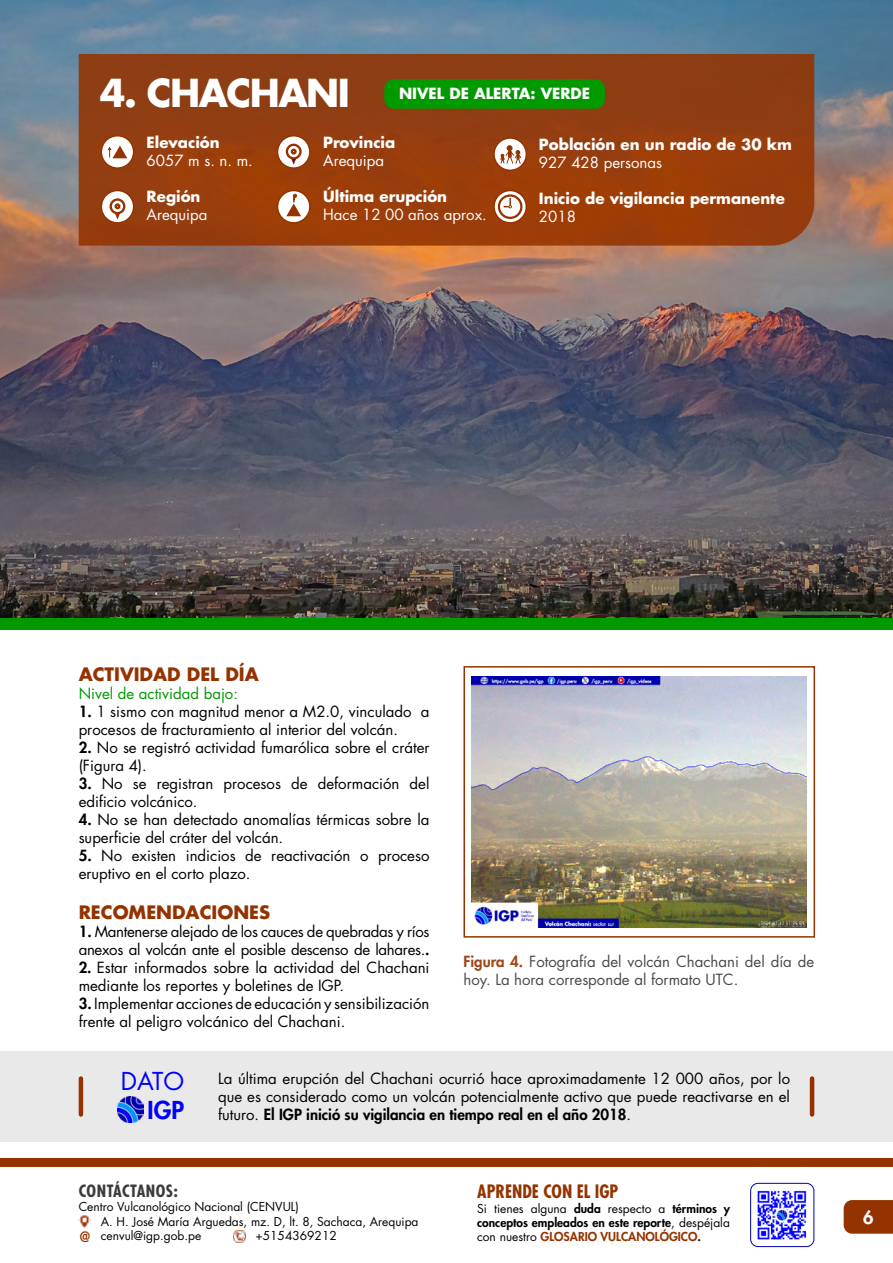
<style>
.page{position:relative;width:893px;height:1263px;background:#fff}
.page>*{position:absolute;margin:0;border:0;box-sizing:border-box;transform-origin:0 0}
.t1{font:700 37.5px "Futura Std";letter-spacing:-.04em;color:#fff}
.t2{font:24px "Futura Std";color:#00f}
.t3{font:800 24px "Futura Std";color:#00f}
.t4{font:700 18px "Futura Std";color:#943300}
.t5{font:700 condensed 18px "Futura Std";color:#943300}
.t6{font:800 18px "Futura Std";color:#fff}
.t7{font:700 condensed 16.5px "Futura Std";letter-spacing:.03em;color:#3c3c3b}
.t8{font:15px/18px "Futura Std";color:#000}
.t9{font:700 15px "Futura Std";color:#fff}
.t10{font:15px/18px "Futura Std";letter-spacing:-.02em;color:#000}
.t11{font:15px/18px "Futura Std";color:#4a4a49}
.t12{font:15px "Futura Std";color:#fff}
.t13{font:15px "Futura Std";color:#090}
.t14{font:500 condensed 13.95px "Futura";color:#943300}
.t15{font:12px/14.4px "Futura Std";color:#000}
.t16{font:800 12px/14.4px "Futura Std";color:#000}
.t17{font:800 12px "Futura Std";color:#943300}
.s1{font-weight:800}
.s2{font-weight:800;color:#9f471a}
.s3{font-weight:400}
.s4{font-weight:400;color:#000}
.s5{color:#000}
</style>
<div class="page">
<svg style="left:844px;top:1200px;width:49px;height:34px;background:#963807"></svg>
<img style="left:757px;top:1190px;width:50px;height:50px">
<div style="left:750px;top:1183px;width:64px;height:64px;border:1px solid #0000ad;border-radius:7px"></div>
<svg style="left:79px;top:1216px;width:12px;height:11px"></svg>
<svg style="left:233px;top:1230px;width:12px;height:12px"></svg>
<div style="left:0;top:1158px;width:893px;height:9px;background:#943300"></div>
<img style="left:0;top:0;width:893px;height:618px">
<svg style="left:79px;top:54px;width:735px;height:192px;background:#953d0e"></svg>
<div style="left:384px;top:79px;width:221px;height:30px;background:#090;border-radius:9px"></div>
<div style="left:101px;top:136px;width:33px;height:32px;background:#fff;border-radius:50%"></div>
<div style="left:101px;top:135px;width:33px;height:34px;border:2px solid #943300;border-radius:50%"></div>
<svg style="left:107px;top:145px;width:21px;height:14px"></svg>
<svg style="left:101px;top:190px;width:33px;height:33px"></svg>
<div style="left:101px;top:190px;width:33px;height:34px;border:2px solid #943300;border-radius:50%"></div>
<svg style="left:111px;top:200px;width:13px;height:13px"></svg>
<div style="left:110px;top:198px;width:15px;height:16px;border:2px solid #943300;border-radius:50%"></div>
<svg style="left:115px;top:203px;width:5px;height:16px"></svg>
<div style="left:278px;top:136px;width:32px;height:32px;background:#fff;border-radius:50%"></div>
<div style="left:277px;top:135px;width:34px;height:34px;border:2px solid #943300;border-radius:50%"></div>
<svg style="left:287px;top:145px;width:13px;height:13px"></svg>
<div style="left:286px;top:144px;width:16px;height:16px;border:2px solid #943300;border-radius:50%"></div>
<svg style="left:291px;top:149px;width:6px;height:15px"></svg>
<svg style="left:278px;top:190px;width:32px;height:33px"></svg>
<div style="left:277px;top:190px;width:34px;height:34px;border:2px solid #943300;border-radius:50%"></div>
<svg style="left:285px;top:194px;width:17px;height:23px"></svg>
<svg style="left:494px;top:138px;width:32px;height:32px"></svg>
<div style="left:493px;top:137px;width:34px;height:34px;border:2px solid #943300;border-radius:50%"></div>
<svg style="left:500px;top:145px;width:22px;height:19px"></svg>
<svg style="left:494px;top:191px;width:32px;height:32px"></svg>
<div style="left:493px;top:190px;width:34px;height:34px;border:2px solid #943300;border-radius:50%"></div>
<svg style="left:499px;top:195px;width:22px;height:23px"></svg>
<div style="left:498px;top:194px;width:24px;height:25px;border:2px solid #943300;border-radius:50%"></div>
<svg style="left:504px;top:198px;width:8px;height:10px"></svg>
<img style="left:471px;top:676px;width:335px;height:251px">
<div style="left:463px;top:666px;width:352px;height:272px;border:2px solid #943300"></div>
<div style="left:0;top:1051px;width:893px;height:90px;background:#e9e9e9"></div>
<div style="left:0;top:618px;width:893px;height:12px;background:#090"></div>
<img style="left:118px;top:1096px;width:26px;height:26px">
<hr style="left:79px;top:1078px;width:4px;height:36px;background:#943300">
<hr style="left:810px;top:1078px;width:4px;height:36px;background:#943300">
<h1 class="t1" style="left:100px;top:68px;width:251px">4. CHACHANI</h1>
<p class="t9" style="left:399px;top:83px;width:193px">NIVEL DE ALERTA: VERDE</p>
<p class="t9" style="left:147px;top:133px;width:75px">Elevación</p>
<p class="t12" style="left:147px;top:151px;width:108px">6057 m s. n. m.</p>
<p class="t9" style="left:147px;top:187px;width:55px">Región</p>
<p class="t12" style="left:147px;top:205px;width:62px">Arequipa</p>
<p class="t9" style="left:323px;top:133px;width:74px">Provincia</p>
<p class="t12" style="left:323px;top:151px;width:62px">Arequipa</p>
<p class="t9" style="left:323px;top:187px;width:126px">Última erupción</p>
<p class="t12" style="left:323px;top:205px;width:165px">Hace 12 00 años aprox.</p>
<p class="t9" style="left:539px;top:134px;width:255px">Población en un radio de 30 km</p>
<p class="t12" style="left:539px;top:153px;width:125px">927 428 personas</p>
<p class="t9" style="left:539px;top:188px;width:247px">Inicio de vigilancia permanente</p>
<p class="t12" style="left:539px;top:207px;width:38px">2018</p>
<p class="t4" style="left:79px;top:662px;width:182px">ACTIVIDAD DEL DÍA</p>
<p class="t13" style="left:79px;top:684px;width:161px">Nivel de actividad bajo:</p>
<p class="t8" style="left:79px;top:703px;width:352px"><span class="s1">1.</span> 1 sismo con magnitud menor a M2.0, vinculado a procesos de fracturamiento al interior del volcán.</p>
<p class="t8" style="left:79px;top:739px;width:352px"><span class="s1">2.</span> No se registró actividad fumarólica sobre el cráter (Figura 4).</p>
<p class="t8" style="left:79px;top:775px;width:352px"><span class="s1">3.</span> No se registran procesos de deformación del edificio volcánico.</p>
<p class="t8" style="left:79px;top:811px;width:352px"><span class="s1">4.</span> No se han detectado anomalías térmicas sobre la superficie del cráter del volcán.</p>
<p class="t8" style="left:79px;top:847px;width:352px"><span class="s1">5.</span> No existen indicios de reactivación o proceso eruptivo en el corto plazo.</p>
<p class="t4" style="left:79px;top:900px;width:193px">RECOMENDACIONES</p>
<p class="t10" style="left:79px;top:922px;width:352px"><span class="s1">1.</span> Mantenerse alejado de los cauces de quebradas y ríos anexos al volcán ante el posible descenso de lahares.<span class="s1">.</span></p>
<p class="t8" style="left:79px;top:958px;width:352px"><span class="s1">2.</span> Estar informados sobre la actividad del Chachani mediante los reportes y boletines de IGP.</p>
<p class="t8" style="left:79px;top:994px;width:352px"><span class="s1">3.</span> Implementar acciones de educación y sensibilización frente al peligro volcánico del Chachani.</p>
<p class="t11" style="left:463px;top:953px;width:352px"><span class="s2">Figura 4.</span> Fotografía del volcán Chachani del día de hoy. La hora corresponde al formato UTC.</p>
<h2 class="t2" style="left:121px;top:1066px;width:65px">DATO</h2>
<h2 class="t3" style="left:148px;top:1095px;width:38px">IGP</h2>
<p class="t8" style="left:218px;top:1070px;width:573px;text-align:justify">La última erupción del Chachani ocurrió hace aproximadamente 12 000 años, por lo que es considerado como un volcán potencialmente activo que puede reactivarse en el futuro. <span class="s1">El IGP inició su vigilancia en tiempo real en el año 2018</span>.</p>
<p class="t7" style="left:79px;top:1180px;width:101px">CONTÁCTANOS:</p>
<p class="t15" style="left:101px;top:1200px;width:319px;text-indent:-22px">Centro Vulcanológico Nacional (CENVUL)<br>A. H. José María Arguedas, mz. D, lt. 8, Sachaca, Arequipa cenvul@igp.gob.pe</p>
<p class="t5" style="left:477px;top:1180px;width:143px">APRENDE CON EL IGP</p>
<p class="t16" style="left:477px;top:1201px;width:254px"><span class="s3">Si tienes alguna</span> duda <span class="s3">respecto a</span> términos y conceptos empleados en este reporte<span class="s3">, despéjala</span></p>
<p class="t14" style="left:80px;top:1228px;width:12px">@</p>
<p class="t17" style="left:477px;top:1229px;width:225px"><span class="s4">con nuestro</span> GLOSARIO VULCANOLÓGICO<span class="s5">.</span></p>
<p class="t15" style="left:255px;top:1228px;width:83px">+5154369212</p>
<p class="t6" style="left:863px;top:1205px;width:12px">6</p>
</div>
